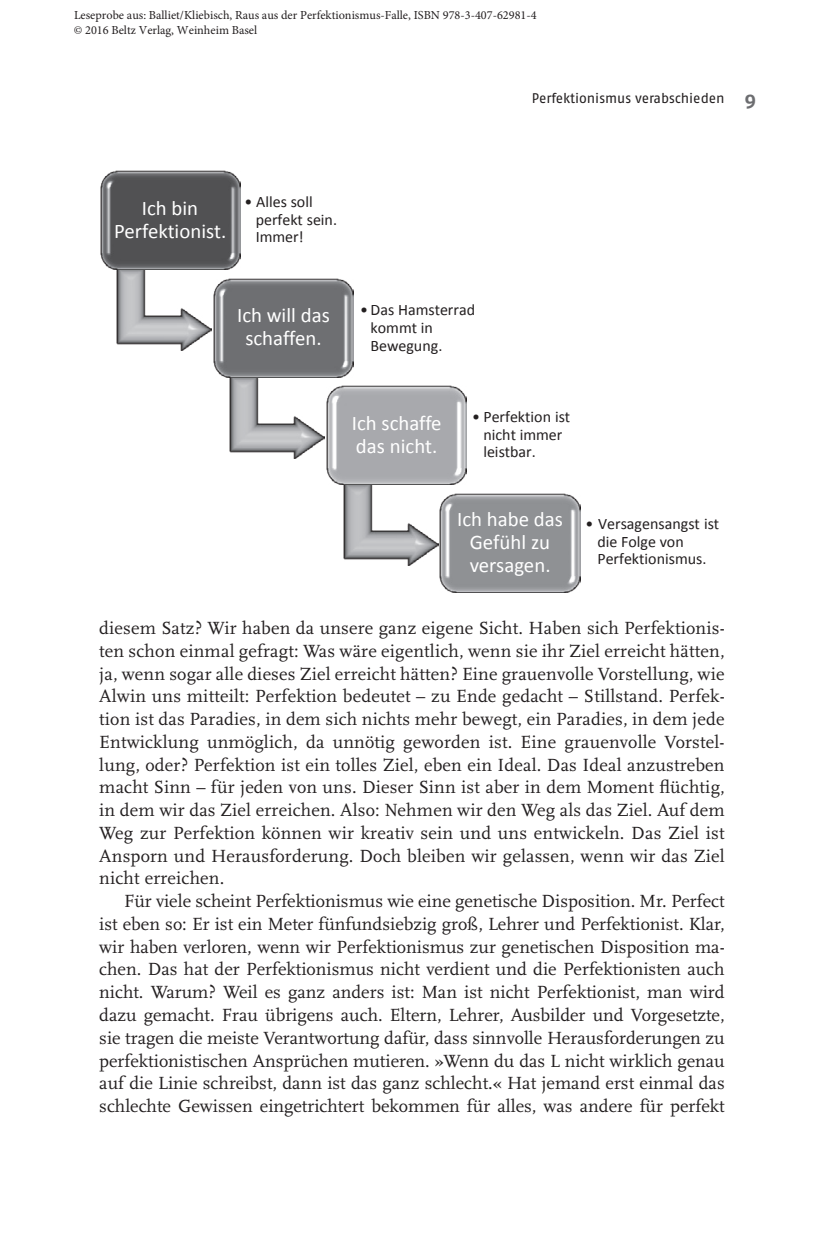
<style>
.page{position:relative;width:819px;height:1241px;background:#fff}
.page>*{position:absolute;margin:0;border:0;box-sizing:border-box;transform-origin:0 0}
.t1{font:20.82px/22.9px "Calibri";color:#fff;text-align:center}
.t2{font:18.38px/22.8px "Scala OT";color:#231f20;text-align:justify}
.t3{font:15.92px/17.7px "Calibri";color:#231f20}
.t4{font:14px "Fago OT";letter-spacing:-.005em;color:#231f20}
.t5{font:12.25px/14.9px "Minion Pro";color:#231f20}
.s1{font-family:"Fago No";font-weight:700;font-size:20.12px;color:#6c6d70}
</style>
<div class="page">
<img style="left:116px;top:270px;width:95px;height:80px">
<img style="left:100px;top:171px;width:140px;height:99px">
<img style="left:230px;top:377px;width:95px;height:81px">
<img style="left:213px;top:278px;width:140px;height:99px">
<img style="left:343px;top:484px;width:95px;height:81px">
<img style="left:326px;top:386px;width:140px;height:98px">
<img style="left:440px;top:493px;width:140px;height:99px">
<p class="t5" style="left:74px;top:8px;width:464px">Leseprobe aus: Balliet/Kliebisch, Raus aus der Perfektionismus-Falle, ISBN 978-3-407-62981-4 © 2016 Beltz Verlag, Weinheim Basel</p>
<p class="t1" style="left:114px;top:196px;width:114px">Ich bin<br>Perfektionist.</p>
<p class="t3" style="left:256px;top:193px;width:83px;text-indent:-11px">• Alles soll perfekt sein.<br>Immer!</p>
<p class="t1" style="left:237px;top:304px;width:94px">Ich will das schaffen.</p>
<p class="t3" style="left:370px;top:301px;width:106px;text-indent:-10px">•Das Hamsterrad kommt in<br>Bewegung.</p>
<p class="t4" style="left:531px;top:90px;width:226px">Perfektionismus verabschieden <span class="s1">9</span></p>
<p class="t1" style="left:352px;top:411px;width:91px;text-align:left">Ich schaffe das nicht.</p>
<p class="t3" style="left:483px;top:408px;width:88px;text-indent:-11px">• Perfektion ist nicht immer leistbar.</p>
<p class="t1" style="left:457px;top:507px;width:107px">Ich habe das<br>Gefühl zu versagen.</p>
<p class="t3" style="left:597px;top:515px;width:123px;text-indent:-12px">• Versagensangst ist die Folge von<br>Perfektionismus.</p>
<p class="t2" style="left:99px;top:617px;width:627px">diesem Satz? Wir haben da unsere ganz eigene Sicht. Haben sich Perfektionis&shy;ten schon einmal gefragt: Was wäre eigentlich, wenn sie ihr Ziel erreicht hätten, ja, wenn sogar alle dieses Ziel erreicht hätten? Eine grauenvolle Vorstellung, wie Alwin uns mitteilt: Perfektion bedeutet – zu Ende gedacht – Stillstand. Perfek&shy;tion ist das Paradies, in dem sich nichts mehr bewegt, ein Paradies, in dem jede Entwicklung unmöglich, da unnötig geworden ist. Eine grauenvolle Vorstel&shy;lung, oder? Perfektion ist ein tolles Ziel, eben ein Ideal. Das Ideal anzustreben macht Sinn – für jeden von uns. Dieser Sinn ist aber in dem Moment flüchtig, in dem wir das Ziel erreichen. Also: Nehmen wir den Weg als das Ziel. Auf dem Weg zur Perfektion können wir kreativ sein und uns entwickeln. Das Ziel ist Ansporn und Herausforderung. Doch bleiben wir gelassen, wenn wir das Ziel nicht erreichen.</p>
<p class="t2" style="left:99px;top:890px;width:627px;text-indent:25px">Für viele scheint Perfektionismus wie eine genetische Disposition. Mr. Perfect ist eben so: Er ist ein Meter fünfundsiebzig groß, Lehrer und Perfektionist. Klar, wir haben verloren, wenn wir Perfektionismus zur genetischen Disposition ma&shy;chen. Das hat der Perfektionismus nicht verdient und die Perfektionisten auch nicht. Warum? Weil es ganz anders ist: Man ist nicht Perfektionist, man wird dazu gemacht. Frau übrigens auch. Eltern, Lehrer, Ausbilder und Vorgesetzte, sie tragen die meiste Verantwortung dafür, dass sinnvolle Herausforderungen zu perfektionistischen Ansprüchen mutieren. »Wenn du das L nicht wirklich genau auf die Linie schreibst, dann ist das ganz schlecht.« Hat jemand erst einmal das schlechte Gewissen eingetrichtert bekommen für alles, was andere für perfekt</p>
</div>
